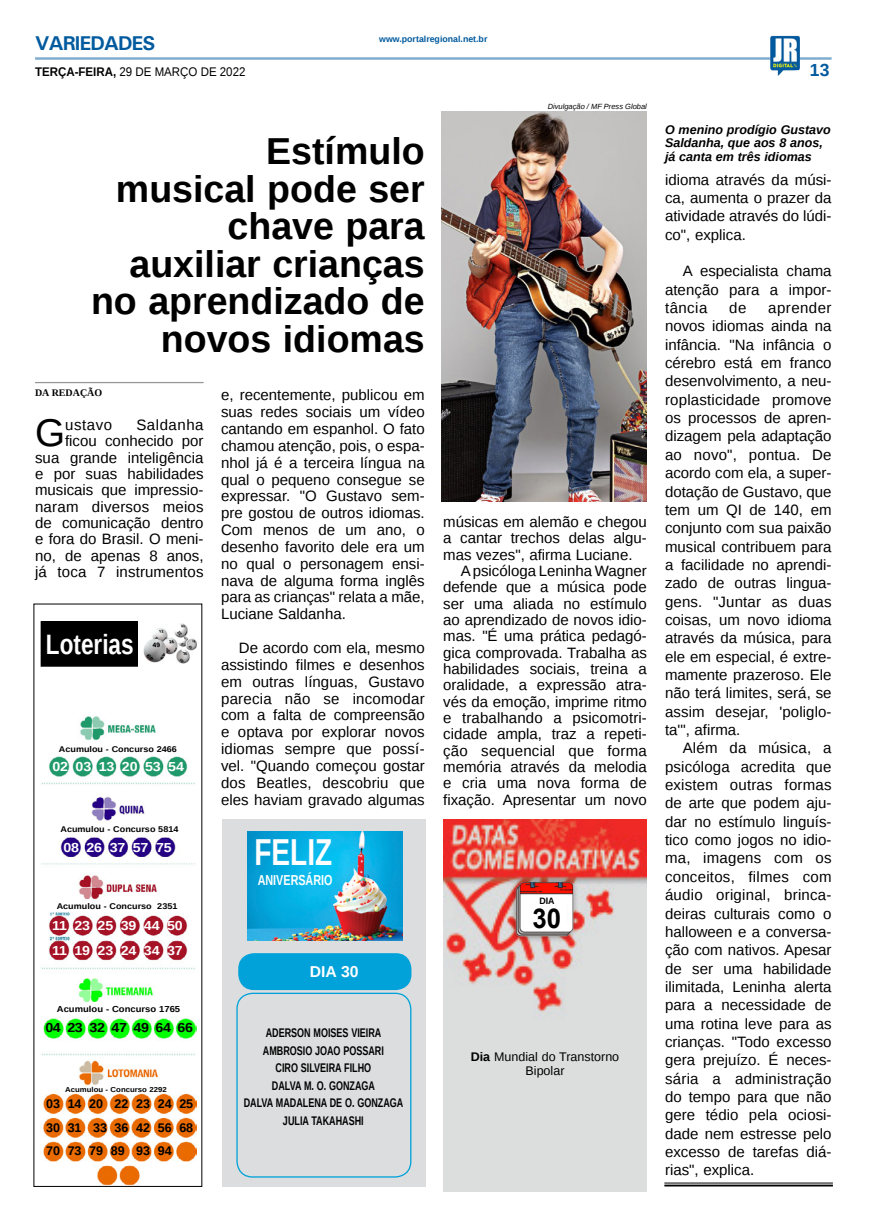
<style>
.page{position:relative;width:869px;height:1223px;background:#fff}
.page>*{position:absolute;margin:0;border:0;box-sizing:border-box;transform-origin:0 0}
.MATÉRIA{font:38.62px "Liberation Sans";color:#000}
.TÍTULO{font:700 37.5px/37.5px "Liberation Sans";color:#000;text-align:right}
.TÍTULO-2{font:700 37.5px "Liberation Sans";color:#fff;scale:.75 1}
.TÍTULO-3{font:700 28px "Liberation Sans";color:#fff;scale:.81 1}
.t1{font:700 27.38px "Arial";color:#000;scale:.94 1}
.TITULO_PG{font:700 20px "Univers";letter-spacing:-.04em;color:#005a9e}
.TÍTULO-4{font:700 17.5px "Liberation Sans";color:#005a9e}
.MATÉRIA-2{font:700 15.75px "Liberation Sans";color:#fff}
.MATÉRIA-3{font:15px/18.4px "Liberation Sans";color:#000;text-align:justify}
.TÍTULO-5{font:700 14.38px "Liberation Sans";color:#fff;scale:.75 1}
.t2{font:700 13px "Liberation Sans";letter-spacing:-.01em;color:#fff;scale:1.09 1}
.t3{font:700 13px "Liberation Sans";letter-spacing:-.03em;color:#000;scale:1.09 1}
.MATÉRIA-4{font:700 12.5px "Liberation Sans";color:#000;scale:.72 1}
.LEGENDA{font:italic 700 12.5px/13.8px "Liberation Sans";color:#000}
.MATÉRIA-5{font:700 12.5px "Liberation Sans";color:#000}
.LEGENDA-2{font:12.5px/13.8px "Liberation Sans";color:#000;text-align:center}
.DATA_PG{font:12.5px "Liberation Sans";color:#000;scale:.92 1}
.LEGENDA-3{font:700 12.5px "Liberation Sans";color:#000;scale:1.07 1}
.CRÉDITO_NOME{font:700 10px "Liberation Serif";color:#000}
.TÍTULO-6{font:700 9.25px "Liberation Sans";color:#000;scale:.96 1}
.DATA_PG-2{font:700 8.75px "Liberation Sans";color:#005a9e}
.TÍTULO-7{font:700 8.75px "Liberation Sans";color:#000;scale:1.09 1}
.TÍTULO-8{font:700 8.38px "Liberation Sans";color:#000;scale:1.09 1}
.CRÉDITO_FOTO{font:italic 7.5px "Liberation Sans";color:#000}
.TÍTULO-9{font:700 7.12px "Liberation Sans";color:#000;scale:1.09 1}
.s1{font-weight:700}
.s2{font-weight:400}
</style>
<div class="page">
<hr style="left:35px;top:57px;width:796px;height:3px;background:#005a9e">
<img style="left:769px;top:36px;width:30px;height:40px">
<div style="left:222px;top:819px;width:203px;height:368px;background:#dcddde"></div>
<img style="left:248px;top:831px;width:154px;height:109px">
<div style="left:236px;top:992px;width:175px;height:185px;border:1px solid #00a2d9;border-radius:16px"></div>
<div style="left:238px;top:953px;width:173px;height:37px;background:#00a2d9;border-radius:16px"></div>
<img style="left:39px;top:716px;width:157px;height:471px">
<img style="left:143px;top:623px;width:54px;height:41px">
<div style="left:41px;top:621px;width:96px;height:45px;background:#000"></div>
<hr style="left:664px;top:1182px;width:168px;height:1px;background:#000">
<hr style="left:664px;top:1184px;width:168px;height:2px;background:#000">
<img style="left:443px;top:819px;width:203px;height:372px">
<div style="left:509px;top:876px;width:70px;height:66px;background:#000;opacity:.42"></div>
<img style="left:515px;top:882px;width:59px;height:54px">
<img style="left:442px;top:112px;width:204px;height:390px">
<hr style="left:35px;top:382px;width:168px;height:1px;background:#939598">
<p class="TITULO_PG" style="left:35px;top:31px;width:122px">VARIEDADES</p>
<p class="DATA_PG" style="left:35px;top:65px;width:230px"><span class="s1">TERÇA-FEIRA,</span> 29 DE MARÇO DE 2022</p>
<p class="TÍTULO-4" style="left:809px;top:58px;width:21px">13</p>
<p class="DATA_PG-2" style="left:379px;top:33px;width:110px">www.portalregional.net.br</p>
<p class="TÍTULO" style="left:266px;top:131px;width:160px">Estímulo</p>
<p class="TÍTULO" style="left:116px;top:169px;width:310px">musical pode ser chave para</p>
<p class="TÍTULO" style="left:91px;top:244px;width:335px">auxiliar crianças no aprendizado de novos idiomas</p>
<p class="CRÉDITO_NOME" style="left:35px;top:386px;width:69px">DA REDAÇÃO</p>
<p class="MATÉRIA" style="left:35px;top:411px;width:32px">G</p>
<p class="MATÉRIA-3" style="left:65px;top:416px;width:48px">ustavo</p>
<p class="MATÉRIA-3" style="left:221px;top:387px;width:205px;line-height:16.9px">e, recentemente, publicou em suas redes sociais um vídeo cantando em espanhol. O fato chamou atenção, pois, o espa&shy;nhol já é a terceira língua na qual o pequeno consegue se expressar. "O Gustavo sem&shy;pre gostou de outros idiomas.<br>Com menos de um ano, o desenho favorito dele era um no qual o personagem ensi&shy;nava de alguma forma inglês para as crianças" relata a mãe, Luciane Saldanha.</p>
<p class="MATÉRIA-3" style="left:221px;top:640px;width:205px;line-height:16.9px;text-indent:18px">De acordo com ela, mesmo assistindo filmes e desenhos em outras línguas, Gustavo parecia não se incomodar com a falta de compreensão e optava por explorar novos idiomas sempre que possí&shy;vel. "Quando começou gostar dos Beatles, descobriu que eles haviam gravado algumas</p>
<p class="MATÉRIA-3" style="left:35px;top:417px;width:170px;line-height:16.4px;text-align:right">Saldanha<br>ficou conhecido por<br>sua grande inteligência e por suas habilidades musicais que impressio&shy;naram diversos meios de comunicação dentro e fora do Brasil. O meni&shy;no, de apenas 8 anos, já toca 7 instrumentos</p>
<p class="TÍTULO-3" style="left:46px;top:625px;width:110px">Loterias</p>
<p class="TÍTULO-8" style="left:59px;top:743px;width:110px">Acumulou - Concurso 2466</p>
<p class="t2" style="left:52px;top:758px;width:122px">02 03 13 20 53 54</p>
<p class="TÍTULO-8" style="left:60px;top:823px;width:110px">Acumulou - Concurso 5814</p>
<p class="t2" style="left:63px;top:838px;width:101px">08 26 37 57 75</p>
<p class="TÍTULO-8" style="left:57px;top:899px;width:112px">Acumulou - Concurso 2351</p>
<p class="t2" style="left:52px;top:916px;width:121px">11 23 25 39 44 50</p>
<p class="t2" style="left:52px;top:941px;width:121px">11 19 23 24 34 37</p>
<p class="TÍTULO-7" style="left:57px;top:1003px;width:115px">Acumulou - Concurso 1765</p>
<p class="t3" style="left:45px;top:1018px;width:137px">04 23 32 47 49 64 66</p>
<p class="TÍTULO-9" style="left:65px;top:1084px;width:95px">Acumulou - Concurso 2292</p>
<p class="MATÉRIA-5" style="left:46px;top:1095px;width:149px">03 14 20 22 23 24 25</p>
<p class="MATÉRIA-5" style="left:46px;top:1118px;width:149px">30 31 33 36 42 56 68</p>
<p class="MATÉRIA-5" style="left:46px;top:1142px;width:127px">70 73 79 89 93 94</p>
<p class="TÍTULO-2" style="left:254px;top:826px;width:105px">FELIZ</p>
<p class="TÍTULO-5" style="left:257px;top:869px;width:101px">ANIVERSÁRIO</p>
<p class="MATÉRIA-2" style="left:309px;top:961px;width:50px">DIA 30</p>
<p class="MATÉRIA-4" style="left:265px;top:1024px;width:162px">ADERSON MOISES VIEIRA</p>
<p class="MATÉRIA-4" style="left:263px;top:1041px;width:170px">AMBROSIO JOAO POSSARI</p>
<p class="MATÉRIA-4" style="left:275px;top:1059px;width:134px">CIRO SILVEIRA FILHO</p>
<p class="MATÉRIA-4" style="left:272px;top:1076px;width:145px">DALVA M. O. GONZAGA</p>
<p class="MATÉRIA-4" style="left:244px;top:1094px;width:223px">DALVA MADALENA DE O. GONZAGA</p>
<p class="MATÉRIA-4" style="left:283px;top:1111px;width:114px">JULIA TAKAHASHI</p>
<p class="CRÉDITO_FOTO" style="left:547px;top:101px;width:101px">Divulgação / MF Press Global</p>
<p class="MATÉRIA-3" style="left:443px;top:514px;width:205px;line-height:16.4px">músicas em alemão e chegou a cantar trechos delas algu&shy;mas vezes", afirma Luciane.</p>
<p class="MATÉRIA-3" style="left:443px;top:563px;width:205px;line-height:16.4px;text-indent:18px">A psicóloga Leninha Wagner defende que a música pode ser uma aliada no estímulo ao aprendizado de novos idio&shy;mas. "É uma prática pedagó&shy;gica comprovada. Trabalha as habilidades sociais, treina a oralidade, a expressão atra&shy;vés da emoção, imprime ritmo e trabalhando a psicomotri&shy;cidade ampla, traz a repeti&shy;ção sequencial que forma memória através da melodia e cria uma nova forma de fixação. Apresentar um novo</p>
<p class="TÍTULO-6" style="left:539px;top:894px;width:17px">DIA</p>
<p class="t1" style="left:532px;top:898px;width:32px">30</p>
<p class="LEGENDA-2" style="left:470px;top:1050px;width:150px"><span class="s1">Dia</span> Mundial do Transtorno<br>Bipolar</p>
<p class="LEGENDA-3" style="left:537px;top:1058px;width:39px">Dia <span class="s2">da</span></p>
<p class="LEGENDA" style="left:664px;top:122px;width:167px">O menino prodígio Gustavo<br>Saldanha, que aos 8 anos, já canta em três idiomas</p>
<p class="MATÉRIA-3" style="left:664px;top:171px;width:168px">idioma através da músi&shy;ca, aumenta o prazer da atividade através do lúdi&shy;co", explica.</p>
<p class="MATÉRIA-3" style="left:664px;top:262px;width:168px;text-indent:18px">A especialista chama atenção para a impor&shy;tância</p>
<p class="MATÉRIA-3" style="left:664px;top:299px;width:168px;text-indent:103px">aprender novos idiomas ainda na infância. "Na infância o cérebro está em franco desenvolvimento, a neu&shy;roplasticidade promove os processos de apren&shy;dizagem pela adaptação ao novo", pontua. De acordo com ela, a super&shy;dotação de Gustavo, que tem um QI de 140, em conjunto com sua paixão musical contribuem para a facilidade no aprendi&shy;zado de outras lingua&shy;gens. "Juntar as duas coisas, um novo idioma através da música, para ele em especial, é extre&shy;mamente prazeroso. Ele não terá limites, será, se assim desejar, 'poliglo&shy;ta'", afirma.</p>
<p class="MATÉRIA-3" style="left:664px;top:739px;width:168px;text-indent:18px">Além da música, a psicóloga acredita que existem outras formas de arte que podem aju&shy;dar no estímulo linguís&shy;tico como jogos no idio&shy;ma, imagens com os conceitos, filmes com áudio original, brinca&shy;deiras culturais como o halloween e a conversa&shy;ção com nativos. Apesar de ser uma habilidade ilimitada, Leninha alerta para a necessidade de uma rotina leve para as crianças. "Todo excesso gera prejuízo. É neces&shy;sária a administração do tempo para que não gere tédio pela ociosi&shy;dade nem estresse pelo excesso de tarefas diá&shy;rias", explica.</p>
<p class="MATÉRIA-3" style="left:729px;top:299px;width:19px">de</p>
</div>
